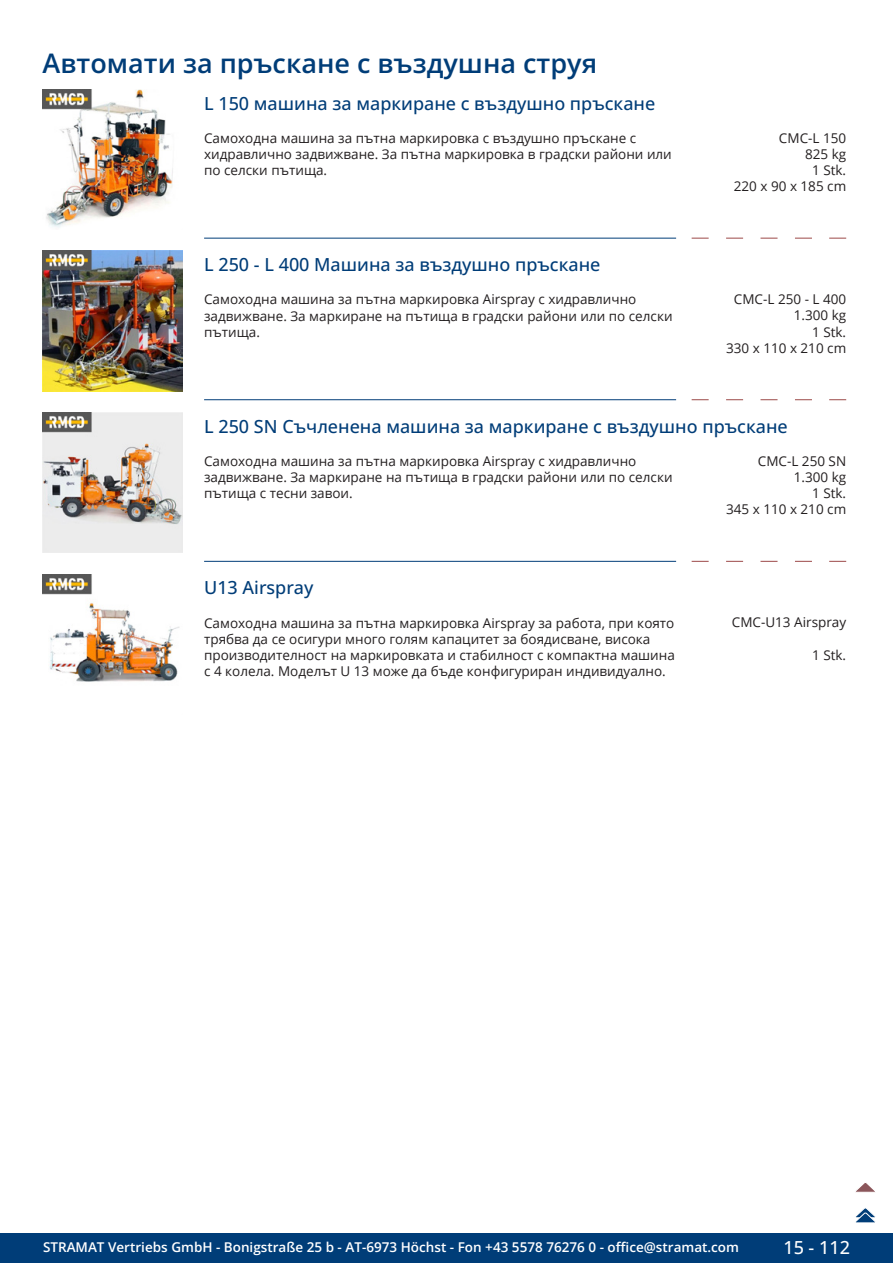
<style>
.page{position:relative;width:893px;height:1263px;background:#fff}
.page>*{position:absolute;margin:0;border:0;box-sizing:border-box;transform-origin:0 0}
.GruppeName{font:600 27px "Open Sans";color:#003d78}
.ArtikelName{font:500 18px "Open Sans";color:#003d78}
.t1{font:500 18px "Open Sans";color:#fff}
.Beschreibung{font:13.5px/16.2px "Open Sans";color:#231f20}
.ArtikelNummer{font:13.5px "Open Sans";color:#231f20}
.t2{font:600 13.5px "Open Sans";color:#fff}
</style>
<div class="page">
<div style="left:0;top:1233px;width:893px;height:30px;background:#003d78"></div>
<img style="left:43px;top:89px;width:130px;height:138px">
<img style="left:43px;top:251px;width:140px;height:140px">
<svg style="left:692px;top:238px;width:17px;height:1px"></svg>
<svg style="left:726px;top:238px;width:17px;height:1px"></svg>
<svg style="left:760px;top:238px;width:17px;height:1px"></svg>
<svg style="left:795px;top:238px;width:17px;height:1px"></svg>
<svg style="left:829px;top:238px;width:17px;height:1px"></svg>
<hr style="left:204px;top:238px;width:472px;height:1px;background:#003d78">
<img style="left:43px;top:412px;width:140px;height:141px">
<svg style="left:692px;top:399px;width:17px;height:1px"></svg>
<svg style="left:726px;top:399px;width:17px;height:1px"></svg>
<svg style="left:760px;top:399px;width:17px;height:1px"></svg>
<svg style="left:795px;top:399px;width:17px;height:1px"></svg>
<svg style="left:829px;top:399px;width:17px;height:1px"></svg>
<hr style="left:204px;top:399px;width:472px;height:1px;background:#003d78">
<img style="left:43px;top:574px;width:137px;height:108px">
<svg style="left:692px;top:561px;width:17px;height:1px"></svg>
<svg style="left:726px;top:561px;width:17px;height:1px"></svg>
<svg style="left:760px;top:561px;width:17px;height:1px"></svg>
<svg style="left:795px;top:561px;width:17px;height:1px"></svg>
<svg style="left:829px;top:561px;width:17px;height:1px"></svg>
<hr style="left:204px;top:561px;width:472px;height:1px;background:#003d78">
<svg style="left:856px;top:1183px;width:19px;height:9px"></svg>
<svg style="left:855px;top:1208px;width:21px;height:15px"></svg>
<p class="GruppeName" style="left:43px;top:44px;width:556px">Автомати за пръскане с въздушна струя</p>
<p class="ArtikelName" style="left:204px;top:91px;width:453px">L 150 машина за маркиране с въздушно пръскане</p>
<p class="Beschreibung" style="left:204px;top:129px;width:469px">Самоходна машина за пътна маркировка с въздушно пръскане с хидравлично задвижване. За пътна маркировка в градски райони или по селски пътища.</p>
<p class="ArtikelNummer" style="left:779px;top:128px;width:69px">CMC-L 150</p>
<p class="ArtikelNummer" style="left:805px;top:145px;width:43px">825 kg</p>
<p class="ArtikelNummer" style="left:812px;top:161px;width:36px">1 Stk.</p>
<p class="ArtikelNummer" style="left:734px;top:177px;width:114px">220 x 90 x 185 cm</p>
<p class="ArtikelName" style="left:204px;top:252px;width:398px">L 250 - L 400 Машина за въздушно пръскане</p>
<p class="Beschreibung" style="left:204px;top:291px;width:470px">Самоходна машина за пътна маркировка Airspray с хидравлично задвижване. За маркиране на пътища в градски райони или по селски пътища.</p>
<p class="ArtikelNummer" style="left:734px;top:290px;width:114px">CMC-L 250 - L 400</p>
<p class="ArtikelNummer" style="left:794px;top:306px;width:54px">1.300 kg</p>
<p class="ArtikelNummer" style="left:812px;top:322px;width:36px">1 Stk.</p>
<p class="ArtikelNummer" style="left:726px;top:339px;width:122px">330 x 110 x 210 cm</p>
<p class="ArtikelName" style="left:204px;top:414px;width:585px">L 250 SN Съчленена машина за маркиране с въздушно пръскане</p>
<p class="Beschreibung" style="left:204px;top:453px;width:470px">Самоходна машина за пътна маркировка Airspray с хидравлично задвижване. За маркиране на пътища в градски райони или по селски пътища с тесни завои.</p>
<p class="ArtikelNummer" style="left:758px;top:452px;width:90px">CMC-L 250 SN</p>
<p class="ArtikelNummer" style="left:794px;top:468px;width:54px">1.300 kg</p>
<p class="ArtikelNummer" style="left:812px;top:484px;width:36px">1 Stk.</p>
<p class="ArtikelNummer" style="left:726px;top:500px;width:122px">345 x 110 x 210 cm</p>
<p class="ArtikelName" style="left:204px;top:575px;width:111px">U13 Airspray</p>
<p class="Beschreibung" style="left:204px;top:614px;width:472px">Самоходна машина за пътна маркировка Airspray за работа, при която трябва да се осигури много голям капацитет за боядисване, висока производителност на маркировката и стабилност с компактна машина с 4 колела. Моделът U 13 може да бъде конфигуриран индивидуално.</p>
<p class="ArtikelNummer" style="left:732px;top:613px;width:116px">CMC-U13 Airspray</p>
<p class="ArtikelNummer" style="left:812px;top:646px;width:36px">1 Stk.</p>
<p class="t2" style="left:43px;top:1238px;width:698px">STRAMAT Vertriebs GmbH - Bonigstraße 25 b - AT-6973 Höchst - Fon +43 5578 76276 0 - office@stramat.com</p>
<h2 class="t1" style="left:783px;top:1234px;width:68px">15 - 112</h2>
</div>
